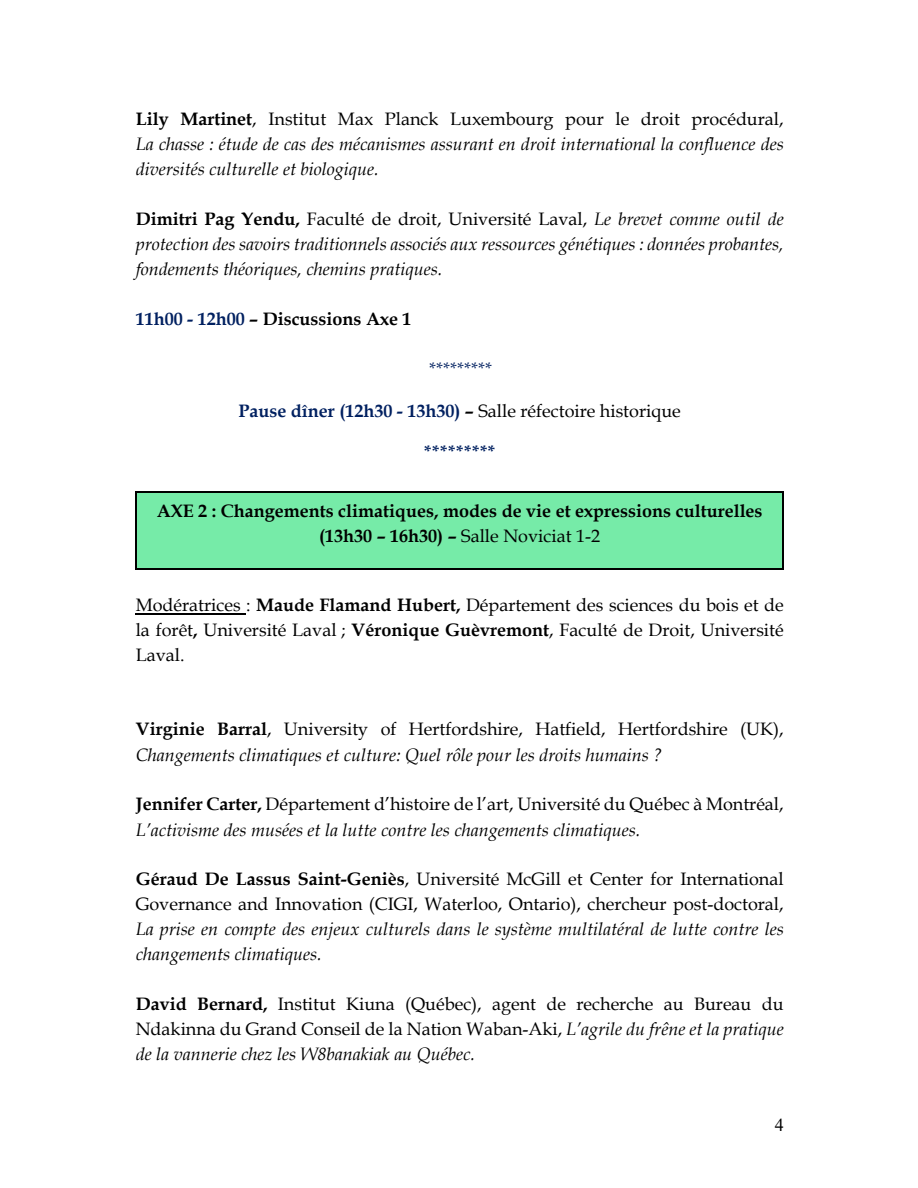
<style>
.page{position:relative;width:918px;height:1188px;background:#fff}
.page>*{position:absolute;margin:0;border:0;box-sizing:border-box;transform-origin:0 0}
.t1{font:italic 18px/25px "Book Antiqua";color:#000}
.t2{font:18px/25px "Book Antiqua";color:#000;text-align:justify}
.t3{font:700 18px/24.9px "Book Antiqua";color:#000;text-align:center}
.t4{font:italic 18px "Book Antiqua";color:#002060}
.t5{font:700 18px "Book Antiqua";color:#002060}
.t6{font:18px "Times New Roman";color:#000}
.s1{font-weight:700;font-style:normal}
.s2{font-style:normal}
.s3{color:#002060}
.s4{font-weight:700;color:#002060}
.s5{font-weight:700}
.s6{font-weight:400}
.s7{font-style:italic}
</style>
<div class="page">
<div style="left:137px;top:493px;width:645px;height:75px;background:#76eba8"></div>
<hr style="left:137px;top:491px;width:645px;height:2px;background:#000">
<svg style="left:782px;top:491px;width:2px;height:9px"></svg>
<hr style="left:136px;top:500px;width:1px;height:68px;background:#000">
<hr style="left:137px;top:568px;width:645px;height:2px;background:#000">
<hr style="left:782px;top:500px;width:2px;height:68px;background:#000">
<hr style="left:136px;top:613px;width:110px;height:2px;background:#000">
<p class="t1" style="left:136px;top:107px;width:650px;text-align:justify"><span class="s1">Lily Martinet</span><span class="s2">, Institut Max Planck Luxembourg pour le droit procédural, </span>La chasse : étude de cas des mécanismes assurant en droit international la confluence des diversités culturelle et biologique.</p>
<p class="t1" style="left:136px;top:207px;width:650px;text-align:justify"><span class="s1">Dimitri Pag Yendu,</span> <span class="s2">Faculté de droit, Université Laval,</span> Le brevet comme outil de protection des savoirs traditionnels associés aux ressources génétiques : données probantes, fondements théoriques, chemins pratiques.</p>
<p class="t3" style="left:136px;top:307px;width:277px"><span class="s3">11h00 - 12h00</span> – Discussions Axe 1</p>
<p class="t4" style="left:428px;top:358px;width:65px">*********</p>
<p class="t2" style="left:238px;top:398px;width:444px"><span class="s4">Pause dîner (12h30 - 13h30)</span> <span class="s5">–</span> Salle réfectoire historique</p>
<p class="t5" style="left:424px;top:441px;width:73px">*********</p>
<p class="t3" style="left:157px;top:499px;width:607px">AXE 2 : Changements climatiques, modes de vie et expressions culturelles (13h30 – 16h30) – <span class="s6">Salle Noviciat 1-2</span></p>
<p class="t2" style="left:136px;top:593px;width:649px">Modératrices : <span class="s5">Maude Flamand Hubert,</span> Département des sciences du bois et de la forêt<span class="s5">,</span> Université Laval ; <span class="s5">Véronique Guèvremont</span>, Faculté de Droit, Université Laval.</p>
<p class="t1" style="left:136px;top:717px;width:649px"><span class="s1">Virginie Barral</span><span class="s2">, University of Hertfordshire, Hatfield, Hertfordshire (UK),<br></span>Changements climatiques et culture: Quel rôle pour les droits humains ?</p>
<p class="t1" style="left:136px;top:792px;width:649px"><span class="s1">Jennifer Carter,</span> <span class="s2">Département d’histoire de l’art, Université du Québec à Montréal,<br></span>L’activisme des musées et la lutte contre les changements climatiques.</p>
<p class="t2" style="left:136px;top:867px;width:649px"><span class="s5">Géraud De Lassus Saint-Geniès</span>, Université McGill et Center for International<br>Governance and Innovation (CIGI, Waterloo, Ontario), chercheur post-doctoral,</p>
<p class="t1" style="left:136px;top:917px;width:650px">La prise en compte des enjeux culturels dans le système multilatéral de lutte contre les changements climatiques.</p>
<p class="t2" style="left:136px;top:992px;width:650px"><span class="s5">David Bernard,</span> Institut Kiuna (Québec), agent de recherche au Bureau du Ndakinna du Grand Conseil de la Nation Waban-Aki, <span class="s7">L’agrile du frêne et la pratique de la vannerie chez les W8banakiak au Québec.</span></p>
<p class="t6" style="left:775px;top:1115px;width:10px">4</p>
</div>
